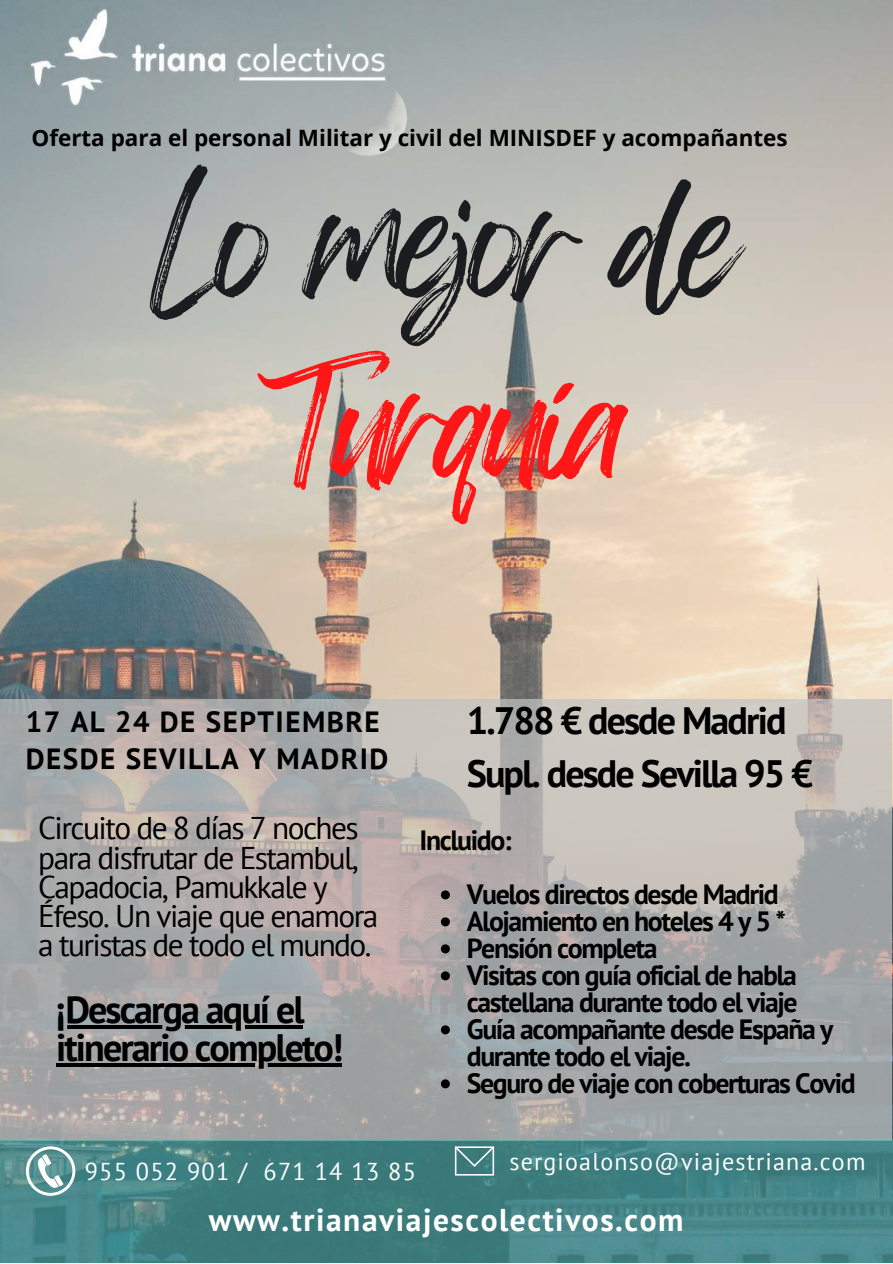
<style>
.page{position:relative;width:893px;height:1264px;background:#fff}
.page>*{position:absolute;margin:0;border:0;box-sizing:border-box;transform-origin:0 0}
.t1{font:128.7px "Feeling Passionate";letter-spacing:-.05em;color:#1b1c1f}
.t2{font:128.7px "Feeling Passionate";letter-spacing:-.05em;color:#ff1616}
.t3{font:700 38.1px/38.2px "PT Sans";letter-spacing:-.05em;color:#000}
.t4{font:700 31.5px "PT Sans";letter-spacing:.05em;color:#fff}
.t5{font:31.35px/29.2px "PT Sans";letter-spacing:-.05em;color:#000}
.t6{font:700 29.1px/37px "PT Sans";letter-spacing:.05em;color:#000}
.t7{font:700 27.75px/27px "PT Sans";letter-spacing:-.05em;color:#000}
.t8{font:24.3px "PT Sans";letter-spacing:.05em;color:#fff}
.t9{font:24px "PT Sans";letter-spacing:.05em;color:#fff}
.t10{font:700 22.5px "Open Sans";color:#000}
</style>
<div class="page">
<img style="left:0;top:0;width:892px;height:699px">
<svg style="left:0;top:699px;width:892px;height:441px;background:#aeadac"></svg>
<svg style="left:0;top:1140px;width:892px;height:122px;background:#428183"></svg>
<svg style="left:26px;top:1146px;width:49px;height:49px"></svg>
<svg style="left:455px;top:1146px;width:39px;height:29px"></svg>
<img style="left:0;top:0;width:419px;height:114px">
<svg style="left:441px;top:890px;width:9px;height:9px"></svg>
<svg style="left:441px;top:917px;width:9px;height:9px"></svg>
<svg style="left:441px;top:944px;width:9px;height:9px"></svg>
<svg style="left:441px;top:971px;width:9px;height:9px"></svg>
<svg style="left:441px;top:1025px;width:9px;height:9px"></svg>
<svg style="left:441px;top:1079px;width:9px;height:9px"></svg>
<hr style="left:56px;top:1025px;width:247px;height:3px;background:#000">
<hr style="left:56px;top:1063px;width:285px;height:3px;background:#000">
<p class="t10" style="left:31px;top:121px;width:757px">Oferta para el personal Militar y civil del MINISDEF y acompañantes</p>
<h1 class="t1" style="left:150px;top:139px;width:591px">Lo mejor de</h1>
<h1 class="t2" style="left:258px;top:321px;width:375px">Turquía</h1>
<p class="t6" style="left:26px;top:702px;width:364px">17 AL 24 DE SEPTIEMBRE<br>DESDE SEVILLA Y MADRID</p>
<p class="t5" style="left:38px;top:813px;width:341px">Circuito de 8 días 7 noches para disfrutar de Estambul,<br>Capadocia, Pamukkale y<br>Éfeso. Un viaje que enamora a turistas de todo el mundo.</p>
<h2 class="t3" style="left:56px;top:989px;width:288px">¡Descarga aquí el itinerario completo!</h2>
<h2 class="t3" style="left:466px;top:693px;width:347px;line-height:52.8px">1.788 € desde Madrid<br>Supl. desde Sevilla 95 €</h2>
<p class="t7" style="left:419px;top:826px;width:93px">Incluido:</p>
<p class="t7" style="left:467px;top:880px;width:390px">Vuelos directos desde Madrid<br>Alojamiento en hoteles 4 y 5 *<br>Pensión completa<br>Visitas con guía oficial de habla castellana durante todo el viaje<br>Guía acompañante desde España y durante todo el viaje.<br>Seguro de viaje con coberturas Covid</p>
<p class="t8" style="left:85px;top:1155px;width:333px">955 052 901 / 671 14 13 85</p>
<p class="t9" style="left:509px;top:1145px;width:357px">sergioalonso@viajestriana.com</p>
<p class="t4" style="left:209px;top:1198px;width:476px">www.trianaviajescolectivos.com</p>
</div>
